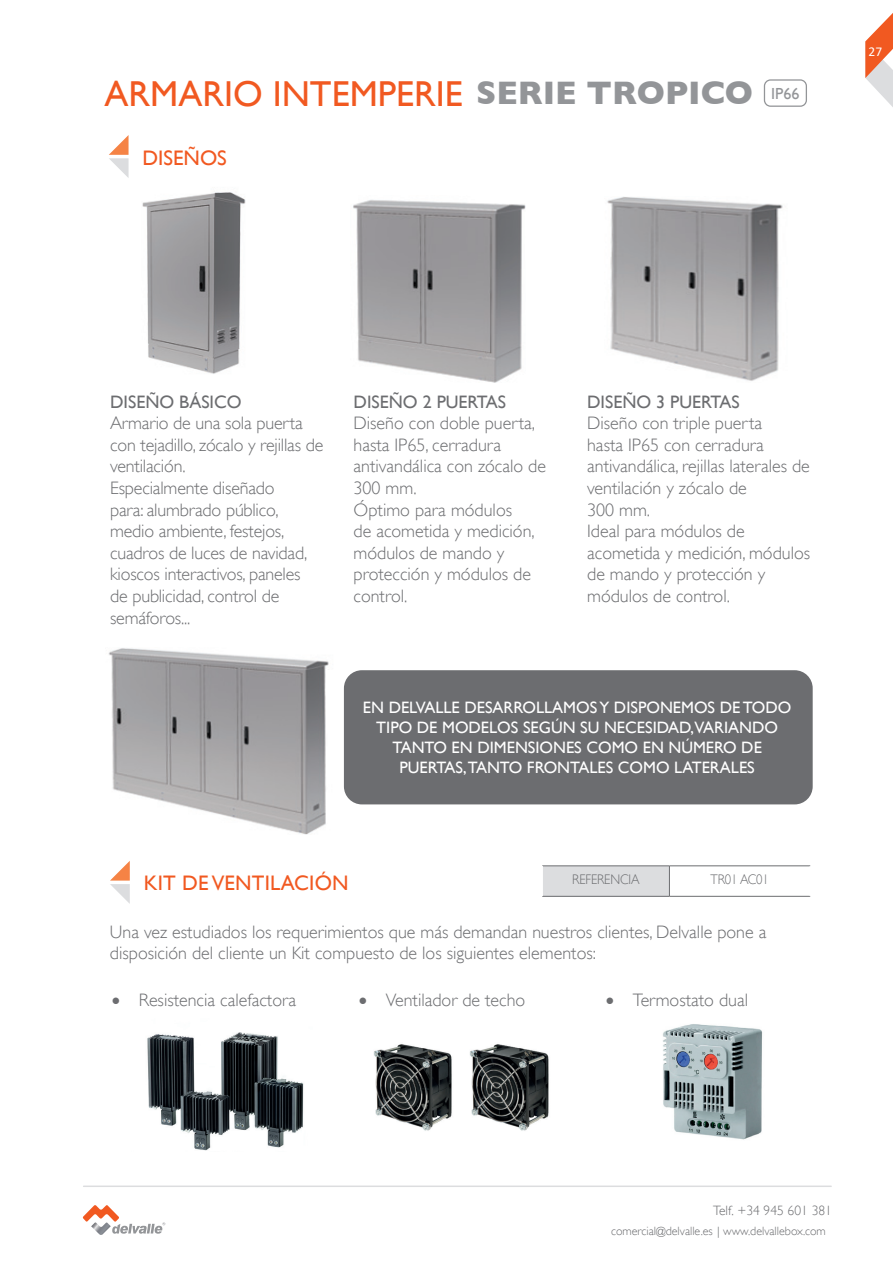
<style>
.page{position:relative;width:893px;height:1263px;background:#fff}
.page>*{position:absolute;margin:0;border:0;box-sizing:border-box;transform-origin:0 0}
.t1{font:36px "Gill Sans";color:#f15921}
.t2{font:21px "Gill Sans";letter-spacing:.01em;color:#f15921}
.t3{font:300 18px/21.6px "Gill Sans";color:#6c6d70}
.t4{font:18px "Gill Sans";color:#6c6d70}
.t5{font:16.5px/19.8px "Gill Sans";color:#fff;text-align:center}
.t6{font:300 13.8px "Gill Sans";letter-spacing:-.01em;color:#6c6d70;scale:.92 1}
.t7{font:300 13.5px "Gill Sans";color:#6c6d70}
.t8{font:13.5px "Calibri";color:#fff}
.t9{font:300 12px "Gill Sans";color:#6c6d70}
.s1{font-weight:700;font-size:33.15px;color:#939598}
.s2{font-style:inherit}
</style>
<div class="page">
<svg style="left:865px;top:13px;width:28px;height:94px"></svg>
<hr style="left:84px;top:1185px;width:747px;height:2px;background:#dcdddf">
<svg style="left:82px;top:1205px;width:83px;height:29px"></svg>
<img style="left:91px;top:1222px;width:20px;height:13px">
<div style="left:344px;top:670px;width:469px;height:134px;background:#6c6d70;border-radius:18px"></div>
<img style="left:142px;top:192px;width:104px;height:182px">
<img style="left:353px;top:200px;width:173px;height:183px">
<img style="left:607px;top:197px;width:176px;height:184px">
<img style="left:108px;top:648px;width:221px;height:187px">
<svg style="left:109px;top:135px;width:20px;height:43px"></svg>
<svg style="left:110px;top:861px;width:20px;height:43px"></svg>
<div style="left:542px;top:866px;width:127px;height:30px;background:#dcdddf"></div>
<hr style="left:542px;top:865px;width:127px;height:1px;background:#6c6d70">
<hr style="left:542px;top:896px;width:127px;height:1px;background:#6c6d70">
<hr style="left:669px;top:866px;width:1px;height:30px;background:#6c6d70">
<hr style="left:669px;top:865px;width:141px;height:1px;background:#6c6d70">
<hr style="left:669px;top:896px;width:141px;height:1px;background:#6c6d70">
<hr style="left:542px;top:866px;width:1px;height:30px;background:#fff">
<img style="left:147px;top:1032px;width:157px;height:119px">
<img style="left:663px;top:1024px;width:99px;height:116px">
<img style="left:373px;top:1044px;width:79px;height:87px">
<img style="left:470px;top:1044px;width:79px;height:87px">
<div style="left:764px;top:79px;width:43px;height:28px;border:1px solid #939598;border-radius:6px"></div>
<h1 class="t1" style="left:105px;top:73px;width:696px">ARMARIO INTEMPERIE <span class="s1">SERIE TROPICO</span> <sup>IP66</sup></h1>
<p class="t2" style="left:142px;top:146px;width:86px">DISEÑOS</p>
<p class="t8" style="left:869px;top:42px;width:15px">27</p>
<p class="t4" style="left:110px;top:391px;width:133px">DISEÑO BÁSICO</p>
<p class="t3" style="left:110px;top:412px;width:215px">Armario de una sola puerta con tejadillo, zócalo y rejillas de ventilación.<br>Especialmente diseñado<br>para: alumbrado público, medio ambiente, festejos, cuadros de luces de navidad, kioscos interactivos, paneles<br>de publicidad, control de semáforos...</p>
<p class="t4" style="left:354px;top:391px;width:154px">DISEÑO 2 PUERTAS</p>
<p class="t3" style="left:354px;top:412px;width:194px">Diseño con doble puerta, hasta IP65, cerradura antivandálica con zócalo de<br>300 mm.<br>Óptimo para módulos<br>de acometida y medición, módulos de mando y protección y módulos de control.</p>
<p class="t4" style="left:587px;top:391px;width:154px">DISEÑO 3 PUERTAS</p>
<p class="t3" style="left:587px;top:412px;width:225px">Diseño con triple puerta<br>hasta IP65 con cerradura antivandálica, rejillas laterales de ventilación y zócalo de<br>300 mm.<br>Ideal para módulos de acometida y medición, módulos de mando y protección y módulos de control.</p>
<p class="t5" style="left:363px;top:698px;width:430px">EN DELVALLE DESARROLLAMOS Y DISPONEMOS DE TODO TIPO DE MODELOS SEGÚN SU NECESIDAD,VARIANDO TANTO EN DIMENSIONES COMO EN NÚMERO DE PUERTAS,TANTO FRONTALES COMO LATERALES</p>
<p class="t2" style="left:144px;top:870px;width:206px">KIT DE VENTILACIÓN</p>
<p class="t6" style="left:572px;top:871px;width:75px">REFERENCIA</p>
<p class="t6" style="left:711px;top:871px;width:65px">TR01 AC01</p>
<p class="t3" style="left:110px;top:921px;width:658px">Una vez estudiados los requerimientos que más demandan nuestros clientes, Delvalle pone a disposición del cliente un Kit compuesto de los siguientes elementos:</p>
<p class="t3" style="left:112px;top:989px;width:186px">• Resistencia calefactora</p>
<p class="t3" style="left:359px;top:989px;width:168px">• Ventilador de techo</p>
<p class="t3" style="left:606px;top:989px;width:144px">• Termostato dual</p>
<p class="t7" style="left:713px;top:1203px;width:120px"><span class="s2">Telf.</span> +34 945 601 381</p>
<p class="t9" style="left:611px;top:1223px;width:216px">comercial@delvalle.es | www.delvallebox.com</p>
</div>
